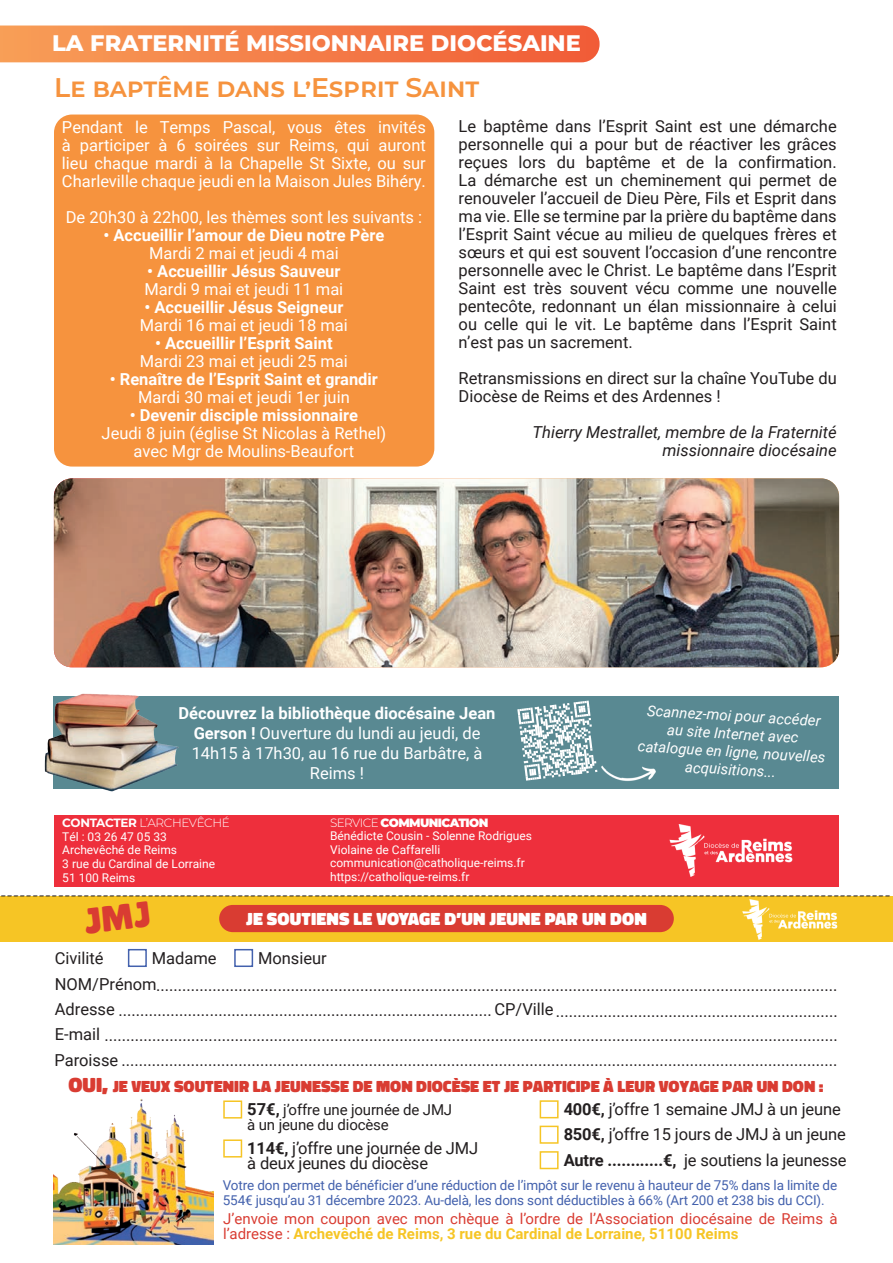
<style>
.page{position:relative;width:893px;height:1263px;background:#fff}
.page>*{position:absolute;margin:0;border:0;box-sizing:border-box;transform-origin:0 0}
.t1{font:600 27px "Montserrat";letter-spacing:-.01em;color:#f6933e}
.t2{font:800 22.5px "Montserrat";color:#fff}
.t3{font:18px "Minion Pro";color:#231f20}
.t4{font:900 18px "Don Jose";letter-spacing:.01em;color:#fff}
.t5{font:16.5px/18px "Roboto";color:#231f20}
.t6{font:16.5px/18px "Roboto";color:#fff;text-align:center}
.t7{font:700 16.5px "Roboto";color:#fff}
.t8{font:900 16.5px "Don Jose";color:#d93c32}
.t9{font:italic 16.5px/18px "Roboto";color:#231f20;text-align:right}
.t10{font:15px/15px "Roboto";color:#d93c32}
.t11{font:italic 15px/18px "Roboto";color:#fff;text-align:center}
.t12{font:15px/15px "Roboto";letter-spacing:-.01em;color:#231f20}
.t13{font:13.5px/15px "Roboto";letter-spacing:-.01em;color:#4361ad}
.t14{font:12px/13.8px "Roboto";color:#fff}
.t15{font:300 12px "Montserrat";letter-spacing:-.03em;color:#fff}
.t16{font:900 12px "Montserrat";letter-spacing:-.05em;color:#fff}
.s1{font-weight:700}
.s2{font-weight:300}
.s3{font-size:21px}
.s4{font-weight:700;font-size:16.5px}
.s5{font-weight:700;color:#f6c525}
</style>
<div class="page">
<div style="left:0;top:896px;width:893px;height:45px;background:#f6c525"></div>
<div style="left:54px;top:815px;width:785px;height:71px;background:#ee2f3c"></div>
<img style="left:669px;top:824px;width:124px;height:53px">
<img style="left:741px;top:899px;width:98px;height:43px">
<div style="left:128px;top:949px;width:19px;height:18px;border:2px solid #4361ad"></div>
<div style="left:234px;top:949px;width:19px;height:18px;border:2px solid #4361ad"></div>
<div style="left:219px;top:905px;width:455px;height:27px;background:#d93c32;border-radius:14px"></div>
<div style="left:223px;top:1100px;width:19px;height:18px;border:2px solid #f6c525"></div>
<div style="left:54px;top:115px;width:380px;height:352px;background:#f6933e;border-radius:18px"></div>
<svg style="left:0;top:26px;width:600px;height:36px;background:#f47d48"></svg>
<img style="left:54px;top:478px;width:785px;height:189px">
<div style="left:54px;top:696px;width:785px;height:92px;background:#598992"></div>
<svg style="left:517px;top:700px;width:80px;height:81px"></svg>
<img style="left:44px;top:693px;width:147px;height:98px">
<img style="left:579px;top:764px;width:77px;height:17px">
<div style="left:223px;top:1139px;width:19px;height:18px;border:2px solid #f6c525"></div>
<div style="left:540px;top:1100px;width:19px;height:18px;border:2px solid #f6c525"></div>
<div style="left:540px;top:1125px;width:19px;height:19px;border:2px solid #f6c525"></div>
<div style="left:540px;top:1151px;width:19px;height:18px;border:2px solid #f6c525"></div>
<img style="left:54px;top:1099px;width:160px;height:145px">
<h2 class="t2" style="left:52px;top:27px;width:530px">LA FRATERNITÉ MISSIONNAIRE DIOCÉSAINE</h2>
<h1 class="t1" style="left:54px;top:68px;width:427px">Le baptême dans l’Esprit Saint</h1>
<p class="t5" style="left:459px;top:116px;width:380px;text-align:justify">Le baptême dans l’Esprit Saint est une démarche personnelle qui a pour but de réactiver les grâces reçues lors du baptême et de la confirmation.<br>La démarche est un cheminement qui permet de renouveler l’accueil de Dieu Père, Fils et Esprit dans ma vie. Elle se termine par la prière du baptême dans l’Esprit Saint vécue au milieu de quelques frères et sœurs et qui est souvent l’occasion d’une rencontre personnelle avec le Christ. Le baptême dans l’Esprit Saint est très souvent vécu comme une nouvelle pentecôte, redonnant un élan missionnaire à celui ou celle qui le vit. Le baptême dans l’Esprit Saint n’est pas un sacrement.</p>
<p class="t5" style="left:459px;top:368px;width:380px">Retransmissions en direct sur la chaîne YouTube du<br>Diocèse de Reims et des Ardennes !</p>
<p class="t9" style="left:532px;top:422px;width:306px">Thierry Mestrallet, membre de la Fraternité missionnaire diocésaine</p>
<p class="t6" style="left:62px;top:118px;width:365px;text-align:justify">Pendant le Temps Pascal, vous êtes invités à participer à 6 soirées sur Reims, qui auront lieu chaque mardi à la Chapelle St Sixte, ou sur Charleville chaque jeudi en la Maison Jules Bihéry.</p>
<p class="t6" style="left:66px;top:208px;width:358px">De 20h30 à 22h00, les thèmes sont les suivants :</p>
<p class="t7" style="left:103px;top:224px;width:283px">• Accueillir l’amour de Dieu notre Père</p>
<p class="t6" style="left:149px;top:244px;width:191px">Mardi 2 mai et jeudi 4 mai</p>
<p class="t7" style="left:147px;top:260px;width:195px">• Accueillir Jésus Sauveur</p>
<p class="t6" style="left:145px;top:280px;width:200px">Mardi 9 mai et jeudi 11 mai</p>
<p class="t7" style="left:144px;top:296px;width:200px">• Accueillir Jésus Seigneur</p>
<p class="t6" style="left:140px;top:316px;width:210px">Mardi 16 mai et jeudi 18 mai</p>
<p class="t7" style="left:155px;top:332px;width:179px">• Accueillir l’Esprit Saint</p>
<p class="t6" style="left:140px;top:352px;width:210px">Mardi 23 mai et jeudi 25 mai</p>
<p class="t7" style="left:110px;top:368px;width:270px">• Renaître de l’Esprit Saint et grandir</p>
<p class="t6" style="left:138px;top:388px;width:213px">Mardi 30 mai et jeudi 1er juin</p>
<p class="t7" style="left:130px;top:404px;width:230px">• Devenir disciple missionnaire</p>
<p class="t6" style="left:102px;top:424px;width:286px">Jeudi 8 juin (église St Nicolas à Rethel) avec Mgr de Moulins-Beaufort</p>
<p class="t6" style="left:179px;top:703px;width:318px;line-height:19.8px"><span class="s1">Découvrez la bibliothèque diocésaine Jean<br>Gerson !</span> Ouverture du lundi au jeudi, de<br>14h15 à 17h30, au 16 rue du Barbâtre, à<br>Reims !</p>
<p class="t11" style="left:641px;top:699px;width:189px;rotate:4deg">Scannez-moi pour accéder au site Internet avec catalogue en ligne, nouvelles acquisitions...</p>
<p class="t15" style="left:62px;top:814px;width:169px"><span class="s1">CONTACTER</span> L’ARCHEVÊCHÉ</p>
<p class="t14" style="left:62px;top:829px;width:154px">Tél : 03 26 47 05 33<br>Archevêché de Reims<br>3 rue du Cardinal de Lorraine<br>51 100 Reims</p>
<p class="t16" style="left:330px;top:813px;width:160px"><span class="s2">SERVICE</span> COMMUNICATION</p>
<p class="t14" style="left:330px;top:828px;width:203px">Bénédicte Cousin - Solenne Rodrigues Violaine de Caffarelli communication@catholique-reims.fr https://catholique-reims.fr</p>
<p class="t3" style="left:0;top:882px;width:892px">-------------------------------------------------------------------------------------------------------------------------------------------</p>
<p class="t4" style="left:246px;top:909px;width:402px">JE SOUTIENS LE VOYAGE D’UN JEUNE PAR UN DON</p>
<p class="t5" style="left:55px;top:948px;width:50px">Civilité</p>
<p class="t5" style="left:152px;top:948px;width:66px">Madame</p>
<p class="t5" style="left:55px;top:943px;width:784px;line-height:27.3px;text-indent:203px">Monsieur<br>NOM/Prénom.............................................................................................................................................................</p>
<p class="t5" style="left:54px;top:998px;width:785px;line-height:24.6px;text-align:justify">Adresse ...................................................................................... CP/Ville.................................................................<br>E-mail .........................................................................................................................................................................<br>Paroisse .....................................................................................................................................................................</p>
<p class="t8" style="left:69px;top:1077px;width:757px"><span class="s3">OUI,</span> JE VEUX SOUTENIR LA JEUNESSE DE MON DIOCÈSE ET JE PARTICIPE À LEUR VOYAGE PAR UN DON :</p>
<p class="t12" style="left:247px;top:1102px;width:206px"><span class="s4">57€,</span> j’offre une journée de JMJ à un jeune du diocèse</p>
<p class="t5" style="left:247px;top:1140px;width:232px;line-height:15px"><span class="s1">114€,</span> j’offre une journée de JMJ à deux jeunes du diocèse</p>
<p class="t5" style="left:564px;top:1096px;width:284px;line-height:25.3px"><span class="s1">400€,</span> j’offre 1 semaine JMJ à un jeune<br><span class="s1">850€,</span> j’offre 15 jours de JMJ à un jeune<br><span class="s1">Autre ............€,</span> je soutiens la jeunesse</p>
<p class="t13" style="left:223px;top:1177px;width:616px">Votre don permet de bénéficier d’une réduction de l’impôt sur le revenu à hauteur de 75% dans la limite de<br>554€ jusqu’au 31 décembre 2023. Au-delà, les dons sont déductibles à 66% (Art 200 et 238 bis du CCI).</p>
<p class="t10" style="left:223px;top:1210px;width:616px">J’envoie mon coupon avec mon chèque à l’ordre de l’Association diocésaine de Reims à l’adresse : <span class="s5">Archevêché de Reims, 3 rue du Cardinal de Lorraine, 51100 Reims</span></p>
</div>
